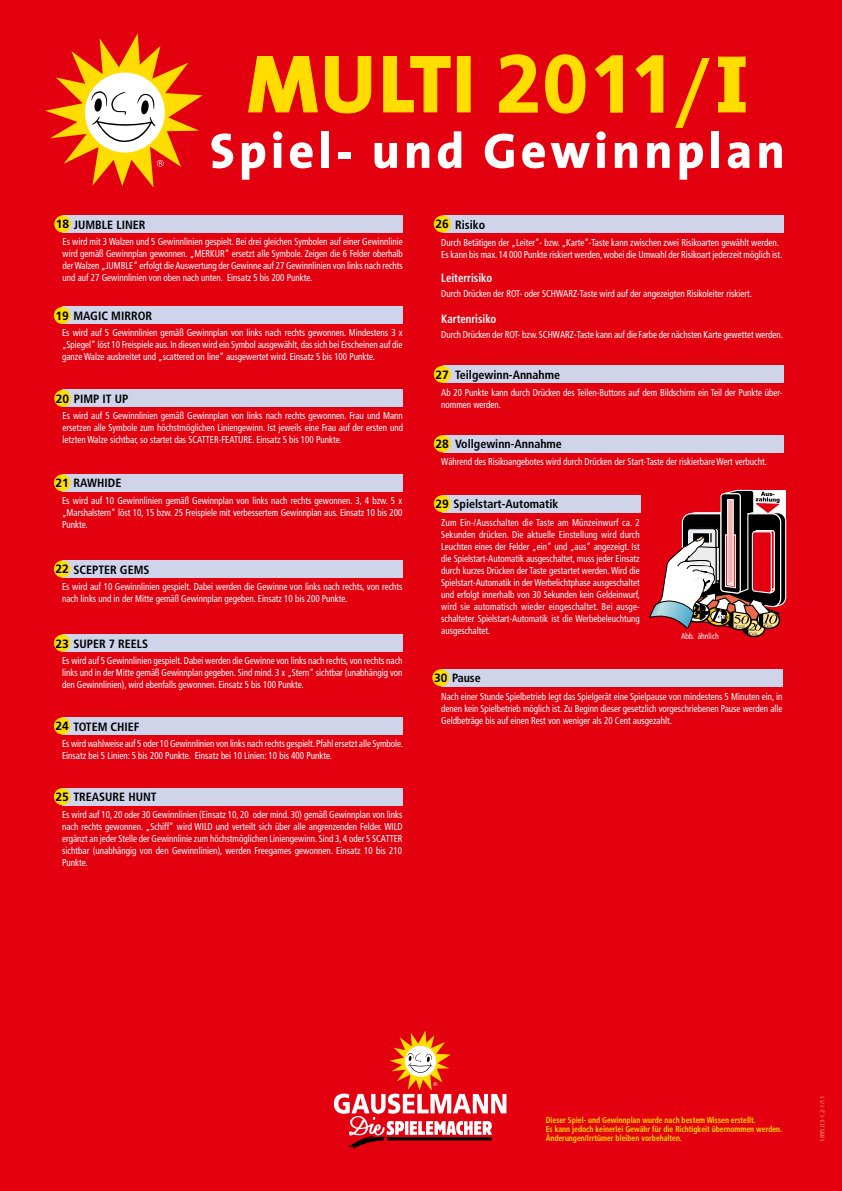
<style>
.page{position:relative;width:842px;height:1191px;background:#e3000f}
.page>*{position:absolute;margin:0;border:0;box-sizing:border-box;transform-origin:0 0}
.t1{font:800 82px "The Sans";letter-spacing:.015em;color:#fd0}
.t2{font:800 50px "The Sans";letter-spacing:.08em;color:#fff}
.t3{font:700 condensed 12px "Frutiger";color:#000}
.t4{font:700 condensed 12px "Frutiger";color:#fff;scale:.9 1}
.t5{font:700 12px "Frutiger";color:#000}
.t6{font:condensed 10px/12px "Frutiger";color:#fff;text-align:justify;scale:.9 1}
.t7{font:700 condensed 8.5px/9px "Frutiger";color:#fd0;scale:.9 1}
.t8{font:condensed 8.5px "Frutiger";color:#fff;scale:.9 1}
.t9{font:6px "Frutiger";color:#f18d6e}
.s1{font-family:"Frutiger";font-weight:700;font-size:80px}
.s2{font-family:"Roctus T";font-weight:400;font-size:80px}
.s3{font-family:"Roctus T";font-weight:500}
.s4{font-stretch:normal}
</style>
<div class="page">
<svg style="left:45px;top:33px;width:158px;height:154px"></svg>
<svg style="left:334px;top:1030px;width:172px;height:118px"></svg>
<svg style="left:248px;top:56px;width:70px;height:56px"></svg>
<svg style="left:325px;top:56px;width:46px;height:57px"></svg>
<svg style="left:383px;top:56px;width:68px;height:56px"></svg>
<div style="left:457px;top:56px;width:13px;height:56px;border:1px solid #fd0"></div>
<svg style="left:499px;top:54px;width:39px;height:59px"></svg>
<svg style="left:545px;top:54px;width:41px;height:60px"></svg>
<svg style="left:595px;top:55px;width:28px;height:58px"></svg>
<svg style="left:635px;top:55px;width:29px;height:58px"></svg>
<svg style="left:675px;top:58px;width:35px;height:70px"></svg>
<svg style="left:718px;top:56px;width:27px;height:57px"></svg>
<div style="left:441px;top:669px;width:341px;height:17px;background:#cfd4ea"></div>
<div style="left:432px;top:669px;width:17px;height:17px;background:#fd0;border-radius:50%"></div>
<div style="left:442px;top:495px;width:199px;height:17px;background:#cfd4ea"></div>
<div style="left:434px;top:495px;width:17px;height:17px;background:#fd0;border-radius:50%"></div>
<div style="left:742px;top:619px;width:23px;height:18px;border:1px solid #000;border-radius:50%"></div>
<div style="left:742px;top:619px;width:22px;height:17px;border:1px solid #000;border-radius:50%"></div>
<svg style="left:649px;top:489px;width:138px;height:146px"></svg>
<div style="left:444px;top:215px;width:340px;height:17px;background:#cfd4ea"></div>
<div style="left:434px;top:215px;width:17px;height:17px;background:#fd0;border-radius:50%"></div>
<div style="left:444px;top:366px;width:340px;height:17px;background:#cfd4ea"></div>
<div style="left:434px;top:366px;width:17px;height:17px;background:#fd0;border-radius:50%"></div>
<div style="left:444px;top:435px;width:340px;height:17px;background:#cfd4ea"></div>
<div style="left:434px;top:435px;width:17px;height:17px;background:#fd0;border-radius:50%"></div>
<div style="left:63px;top:215px;width:340px;height:17px;background:#cfd4ea"></div>
<div style="left:54px;top:215px;width:17px;height:17px;background:#fd0;border-radius:50%"></div>
<div style="left:62px;top:307px;width:341px;height:17px;background:#cfd4ea"></div>
<div style="left:54px;top:307px;width:16px;height:17px;background:#fd0;border-radius:50%"></div>
<div style="left:63px;top:390px;width:340px;height:17px;background:#cfd4ea"></div>
<div style="left:54px;top:390px;width:17px;height:17px;background:#fd0;border-radius:50%"></div>
<div style="left:62px;top:474px;width:341px;height:17px;background:#cfd4ea"></div>
<div style="left:54px;top:474px;width:16px;height:17px;background:#fd0;border-radius:50%"></div>
<div style="left:62px;top:560px;width:341px;height:17px;background:#cfd4ea"></div>
<div style="left:54px;top:560px;width:16px;height:17px;background:#fd0;border-radius:50%"></div>
<div style="left:62px;top:634px;width:341px;height:17px;background:#cfd4ea"></div>
<div style="left:54px;top:634px;width:16px;height:17px;background:#fd0;border-radius:50%"></div>
<div style="left:62px;top:717px;width:341px;height:17px;background:#cfd4ea"></div>
<div style="left:54px;top:717px;width:16px;height:17px;background:#fd0;border-radius:50%"></div>
<div style="left:62px;top:788px;width:341px;height:17px;background:#cfd4ea"></div>
<div style="left:54px;top:788px;width:16px;height:17px;background:#fd0;border-radius:50%"></div>
<h1 class="t1" style="left:247px;top:15px;width:502px">MULTI <span class="s1">2011</span><span class="s2">/</span><span class="s3">I</span></h1>
<h2 class="t2" style="left:210px;top:109px;width:576px">Spiel- und Gewinnplan</h2>
<p class="t3" style="left:56px;top:217px;width:91px"><span class="s4">18</span> JUMBLE LINER</p>
<p class="t6" style="left:63px;top:236px;width:380px">Es wird mit 3 Walzen und 5 Gewinnlinien gespielt. Bei drei gleichen Symbolen auf einer Gewinnlinie wird gemäß Gewinnplan gewonnen. „MERKUR“ ersetzt alle Symbole. Zeigen die 6 Felder oberhalb der Walzen „JUMBLE“ erfolgt die Auswertung der Gewinne auf 27 Gewinnlinien von links nach rechts und auf 27 Gewinnlinien von oben nach unten. Einsatz 5 bis 200 Punkte.</p>
<p class="t3" style="left:55px;top:309px;width:98px"><span class="s4">19</span> MAGIC MIRROR</p>
<p class="t6" style="left:62px;top:327px;width:380px">Es wird auf 5 Gewinnlinien gemäß Gewinnplan von links nach rechts gewonnen. Mindestens 3 x „Spiegel“ löst 10 Freispiele aus. In diesen wird ein Symbol ausgewählt, das sich bei Erscheinen auf die ganze Walze ausbreitet und „scattered on line“ ausgewertet wird. Einsatz 5 bis 100 Punkte.</p>
<p class="t3" style="left:56px;top:391px;width:74px"><span class="s4">20</span> PIMP IT UP</p>
<p class="t6" style="left:63px;top:410px;width:380px">Es wird auf 5 Gewinnlinien gemäß Gewinnplan von links nach rechts gewonnen. Frau und Mann ersetzen alle Symbole zum höchstmöglichen Liniengewinn. Ist jeweils eine Frau auf der ersten und letzten Walze sichtbar, so startet das SCATTER-FEATURE. Einsatz 5 bis 100 Punkte.</p>
<p class="t3" style="left:55px;top:476px;width:67px"><span class="s4">21</span> RAWHIDE</p>
<p class="t6" style="left:62px;top:494px;width:380px">Es wird auf 10 Gewinnlinien gemäß Gewinnplan von links nach rechts gewonnen. 3, 4 bzw. 5 x „Marshalstern“ löst 10, 15 bzw. 25 Freispiele mit verbessertem Gewinnplan aus. Einsatz 10 bis 200<br>Punkte.</p>
<p class="t3" style="left:55px;top:562px;width:96px"><span class="s4">22</span> SCEPTER GEMS</p>
<p class="t6" style="left:62px;top:580px;width:380px">Es wird auf 10 Gewinnlinien gespielt. Dabei werden die Gewinne von links nach rechts, von rechts nach links und in der Mitte gemäß Gewinnplan gegeben. Einsatz 10 bis 200 Punkte.</p>
<p class="t3" style="left:55px;top:636px;width:94px"><span class="s4">23</span> SUPER 7 REELS</p>
<p class="t6" style="left:62px;top:654px;width:380px">Es wird auf 5 Gewinnlinien gespielt. Dabei werden die Gewinne von links nach rechts, von rechts nach links und in der Mitte gemäß Gewinnplan gegeben. Sind mind. 3 x „Stern“ sichtbar (unabhängig von den Gewinnlinien), wird ebenfalls gewonnen. Einsatz 5 bis 100 Punkte.</p>
<p class="t3" style="left:55px;top:719px;width:86px"><span class="s4">24</span> TOTEM CHIEF</p>
<p class="t6" style="left:62px;top:737px;width:380px">Es wird wahlweise auf 5 oder 10 Gewinnlinien von links nach rechts gespielt. Pfahl ersetzt alle Symbole.<br>Einsatz bei 5 Linien: 5 bis 200 Punkte. Einsatz bei 10 Linien: 10 bis 400 Punkte.</p>
<p class="t3" style="left:55px;top:790px;width:103px"><span class="s4">25</span> TREASURE HUNT</p>
<p class="t6" style="left:62px;top:808px;width:380px">Es wird auf 10, 20 oder 30 Gewinnlinien (Einsatz 10, 20 oder mind. 30) gemäß Gewinnplan von links nach rechts gewonnen. „Schiff“ wird WILD und verteilt sich über alle angrenzenden Felder. WILD ergänzt an jeder Stelle der Gewinnlinie zum höchstmöglichen Liniengewinn. Sind 3, 4 oder 5 SCATTER sichtbar (unabhängig von den Gewinnlinien), werden Freegames gewonnen. Einsatz 10 bis 210<br>Punkte.</p>
<p class="t3" style="left:455px;top:217px;width:32px">Risiko</p>
<p class="t6" style="left:441px;top:236px;width:381px">Durch Betätigen der „Leiter“- bzw. „Karte“-Taste kann zwischen zwei Risikoarten gewählt werden.<br>Es kann bis max. 14 000 Punkte riskiert werden, wobei die Umwahl der Risikoart jederzeit möglich ist.</p>
<p class="t4" style="left:441px;top:270px;width:58px">Leiterrisiko</p>
<p class="t6" style="left:441px;top:287px;width:347px">Durch Drücken der ROT- oder SCHWARZ-Taste wird auf der angezeigten Risikoleiter riskiert.</p>
<p class="t4" style="left:441px;top:312px;width:63px">Kartenrisiko</p>
<p class="t6" style="left:441px;top:329px;width:381px">Durch Drücken der ROT- bzw. SCHWARZ-Taste kann auf die Farbe der nächsten Karte gewettet werden.</p>
<p class="t5" style="left:436px;top:217px;width:15px">26</p>
<p class="t3" style="left:455px;top:367px;width:107px">Teilgewinn-Annahme</p>
<p class="t6" style="left:441px;top:386px;width:381px">Ab 20 Punkte kann durch Drücken des Teilen-Buttons auf dem Bildschirm ein Teil der Punkte über&shy;nommen werden.</p>
<p class="t5" style="left:436px;top:367px;width:15px">27</p>
<p class="t3" style="left:455px;top:437px;width:108px">Vollgewinn-Annahme</p>
<p class="t6" style="left:441px;top:456px;width:363px">Während des Risikoangebotes wird durch Drücken der Start-Taste der riskierbare Wert verbucht.</p>
<p class="t5" style="left:436px;top:437px;width:15px">28</p>
<p class="t3" style="left:436px;top:497px;width:124px"><span class="s4">29</span> Spielstart-Automatik</p>
<p class="t6" style="left:441px;top:517px;width:222px">Zum Ein-/Ausschalten die Taste am Münzeinwurf ca. 2<br>Sekunden drücken. Die aktuelle Einstellung wird durch Leuchten eines der Felder „ein“ und „aus“ angezeigt. Ist die Spielstart-Automatik ausgeschaltet, muss jeder Einsatz durch kurzes Drücken der Taste gestartet werden. Wird die Spielstart-Automatik in der Werbelichtphase ausgeschaltet und erfolgt innerhalb von 30 Sekunden kein Geldeinwurf, wird sie automatisch wieder eingeschaltet. Bei ausge&shy;schalteter Spielstart-Automatik ist die Werbebeleuchtung ausgeschaltet.</p>
<p class="t8" style="left:681px;top:631px;width:43px">Abb. ähnlich</p>
<p class="t3" style="left:434px;top:671px;width:48px"><span class="s4">30</span> Pause</p>
<p class="t6" style="left:441px;top:690px;width:381px">Nach einer Stunde Spielbetrieb legt das Spielgerät eine Spielpause von mindestens 5 Minuten ein, in denen kein Spielbetrieb möglich ist. Zu Beginn dieser gesetzlich vorgeschriebenen Pause werden alle Geldbeträge bis auf einen Rest von weniger als 20 Cent ausgezahlt.</p>
<p class="t7" style="left:546px;top:1115px;width:264px">Dieser Spiel- und Gewinnplan wurde nach bestem Wissen erstellt.<br>Es kann jedoch keinerlei Gewähr für die Richtigkeit übernommen werden.<br>Änderungen/Irrtümer bleiben vorbehalten.</p>
<p class="t9" style="left:819px;top:1141px;width:47px;rotate:-90deg">1895.03-1.2-1/11</p>
</div>
